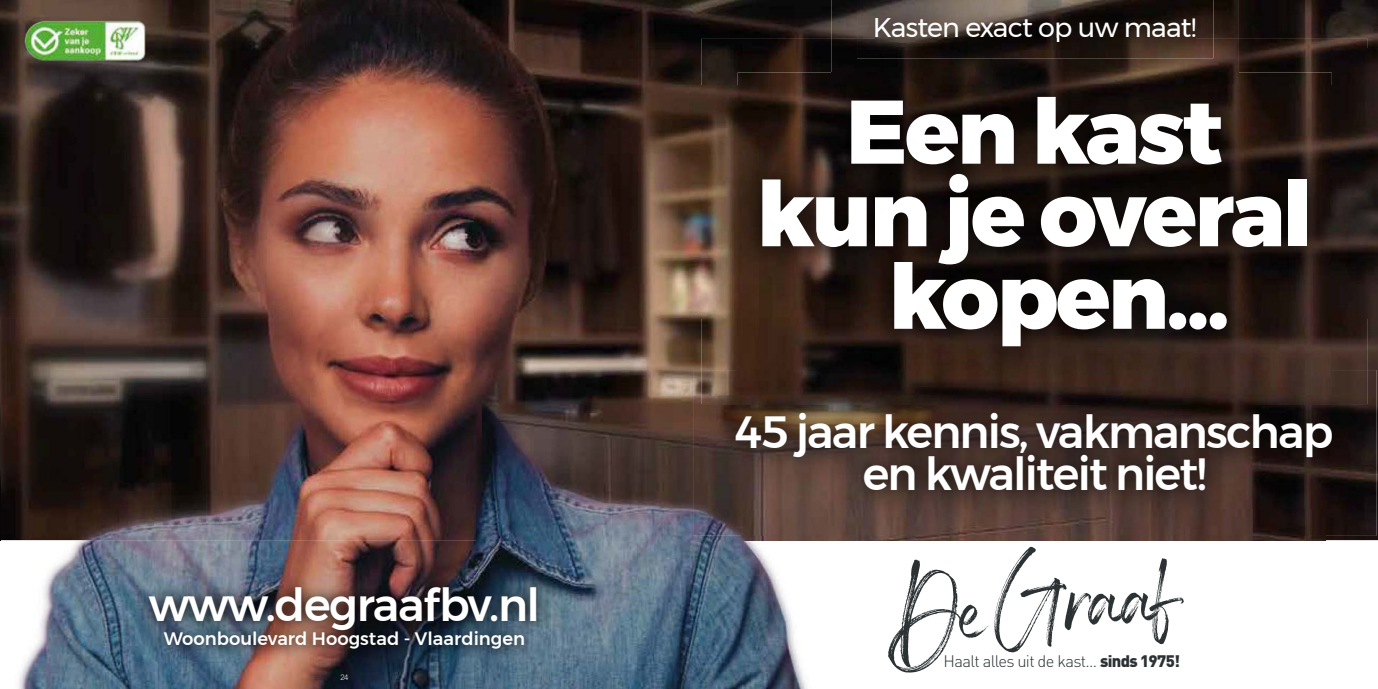
<style>
.page{position:relative;width:1378px;height:689px;background:#fff}
.page>*{position:absolute;margin:0;border:0;box-sizing:border-box;transform-origin:0 0}
.t1{font:800 90px/82.5px "Montserrat";letter-spacing:-.03em;color:#fff;text-align:center}
.t2{font:500 45px/42px "Montserrat";letter-spacing:-.04em;color:#fff;text-align:center}
.t3{font:27px "Montserrat";letter-spacing:-.03em;color:#fff}
.t4{font:500 18px "Montserrat";color:#fff}
.t5{font:300 16.5px "DIN";letter-spacing:-.04em;color:#2c3234}
.t6{font:300 7.5px "Trade Gothic LT Std";color:#fff}
.s1{font-weight:900}
</style>
<div class="page">
<img style="left:1px;top:0;width:688px;height:319px">
<img style="left:637px;top:540px;width:741px;height:149px">
<img style="left:0;top:540px;width:158px;height:149px">
<img style="left:158px;top:540px;width:479px;height:43px">
<img style="left:531px;top:583px;width:106px;height:106px">
<img style="left:158px;top:662px;width:373px;height:27px">
<img style="left:1px;top:319px;width:740px;height:221px">
<img style="left:21px;top:18px;width:128px;height:45px">
<img style="left:136px;top:573px;width:414px;height:89px">
<svg style="left:0;top:525px;width:1px;height:15px"></svg>
<img style="left:0;top:0;width:1px;height:319px">
<img style="left:0;top:319px;width:1px;height:206px">
<img style="left:689px;top:0;width:142px;height:49px">
<img style="left:1238px;top:0;width:140px;height:49px">
<img style="left:689px;top:49px;width:12px;height:491px">
<img style="left:1367px;top:49px;width:11px;height:270px">
<img style="left:1325px;top:319px;width:53px;height:221px">
<img style="left:741px;top:536px;width:584px;height:4px">
<img style="left:693px;top:370px;width:52px;height:166px">
<img style="left:1324px;top:370px;width:52px;height:166px">
<img style="left:745px;top:508px;width:579px;height:28px">
<img style="left:718px;top:404px;width:631px;height:104px">
<img style="left:831px;top:0;width:407px;height:73px">
<img style="left:857px;top:0;width:356px;height:58px">
<img style="left:875px;top:18px;width:320px;height:21px">
<img style="left:701px;top:39px;width:130px;height:46px">
<img style="left:1238px;top:39px;width:129px;height:46px">
<img style="left:701px;top:85px;width:37px;height:234px">
<img style="left:1332px;top:85px;width:35px;height:234px">
<img style="left:701px;top:319px;width:666px;height:85px">
<img style="left:875px;top:39px;width:320px;height:3px">
<img style="left:738px;top:73px;width:594px;height:298px">
<svg style="left:888px;top:547px;width:296px;height:125px"></svg>
<img style="left:689px;top:688px;width:689px;height:1px">
<p class="t2" style="left:150px;top:584px;width:393px">www.degraafbv.nl</p>
<p class="t4" style="left:165px;top:624px;width:363px">Woonboulevard Hoogstad - Vlaardingen</p>
<p class="t6" style="left:340px;top:672px;width:9px">24</p>
<p class="t3" style="left:872px;top:7px;width:325px">Kasten exact op uw maat!</p>
<h1 class="t1" style="left:756px;top:91px;width:558px">Een kast kun je overal kopen...</h1>
<p class="t2" style="left:735px;top:410px;width:599px">45 jaar kennis, vakmanschap en kwaliteit niet!</p>
<p class="t5" style="left:943px;top:651px;width:238px">Haalt alles uit de kast... <span class="s1">sinds 1975!</span></p>
</div>
